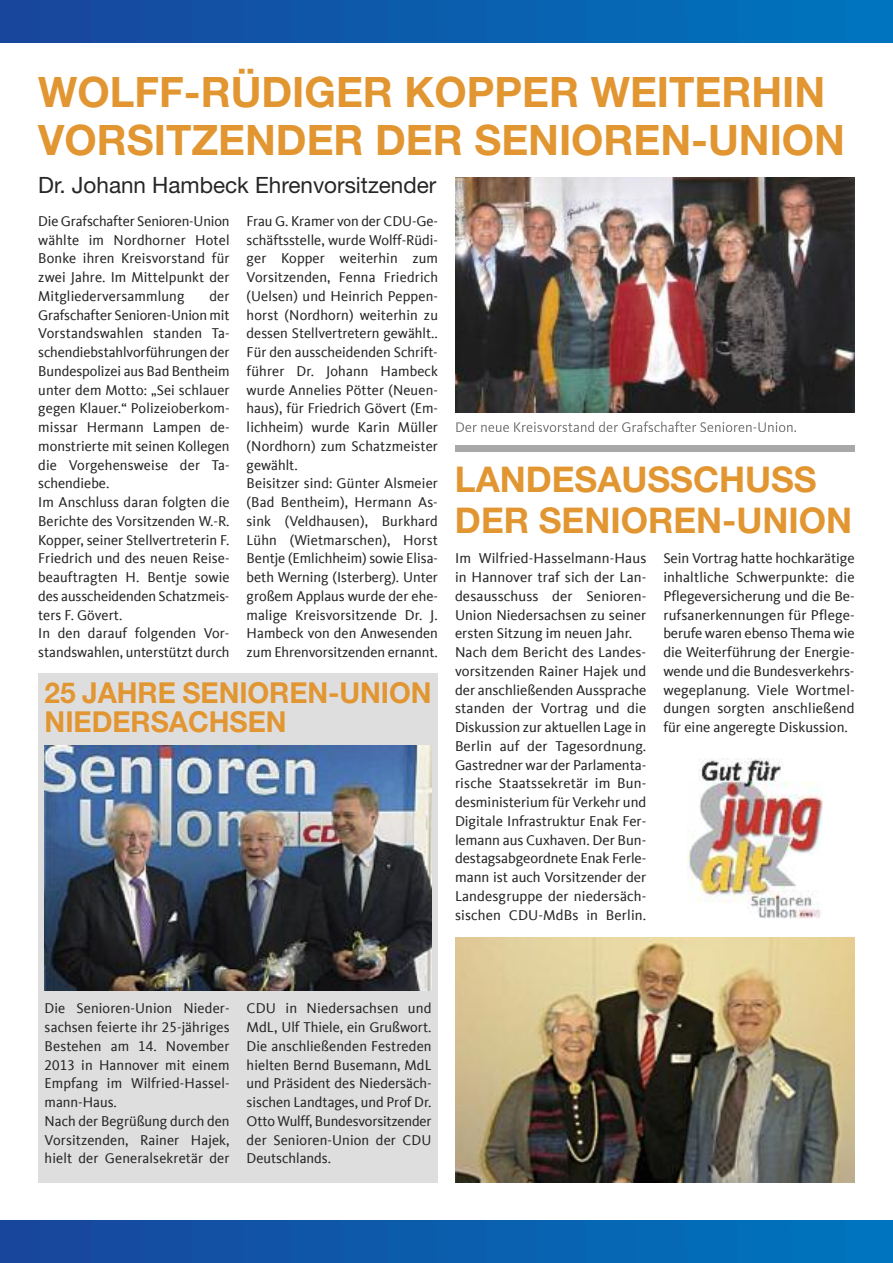
<style>
.page{position:relative;width:893px;height:1263px;background:#fff}
.page>*{position:absolute;margin:0;border:0;box-sizing:border-box;transform-origin:0 0}
.t1{font:700 42px/48px "Helvetica Neue";color:#e29632}
.t2{font:700 35.55px/40.8px "Helvetica Neue";color:#e29632}
.t3{font:700 28.8px/29.1px "Helvetica Neue";color:#e29632}
.t4{font:22.5px "Helvetica Neue";color:#272627}
.t5{font:14.7px/18.8px "CDU Kievit Tab";letter-spacing:.005em;color:#272627}
</style>
<div class="page">
<div style="left:38px;top:673px;width:400px;height:509px;background:#dfdedf"></div>
<div style="left:0;top:1220px;width:893px;height:43px;background:linear-gradient(to right,#19459c,#0076bf)"></div>
<div style="left:0;top:0;width:893px;height:43px;background:linear-gradient(to right,#19459c,#0076bf)"></div>
<img style="left:455px;top:177px;width:400px;height:236px">
<img style="left:45px;top:746px;width:387px;height:245px">
<svg style="left:456px;top:422px;width:49px;height:10px"></svg>
<img style="left:455px;top:937px;width:400px;height:245px">
<img style="left:687px;top:759px;width:135px;height:159px">
<div style="left:455px;top:445px;width:400px;height:6px;background:#a9a8a9"></div>
<h1 class="t1" style="left:38px;top:71px;width:808px">WOLFF-RÜDIGER KOPPER WEITERHIN<br>VORSITZENDER DER SENIOREN-UNION</h1>
<h3 class="t4" style="left:38px;top:177px;width:400px">Dr. Johann Hambeck Ehrenvorsitzender</h3>
<p class="t5" style="left:38px;top:212px;width:193px;text-align:justify">Die Grafschafter Senioren-Union wählte im Nordhorner Hotel Bonke ihren Kreisvorstand für zwei Jahre. Im Mittelpunkt der Mitgliederversammlung</p>
<p class="t5" style="left:247px;top:212px;width:193px">Frau G. Kramer von der CDU-Ge&shy;schäftsstelle, wurde Wolff-Rüdi&shy;ger Kopper weiterhin zum<br>Vorsitzenden, Fenna Friedrich (Uelsen) und Heinrich Peppen&shy;horst (Nordhorn) weiterhin zu dessen Stellvertretern gewählt..<br>Für den ausscheidenden Schrift&shy;führer Dr. Johann Hambeck wurde Annelies Pötter (Neuen&shy;haus), für Friedrich Gövert (Em&shy;lichheim) wurde Karin Müller (Nordhorn) zum Schatzmeister gewählt.<br>Beisitzer sind: Günter Alsmeier (Bad Bentheim), Hermann As&shy;sink (Veldhausen), Burkhard<br>Lühn (Wietmarschen), Horst<br>Bentje (Emlichheim) sowie Elisa&shy;beth Werning (Isterberg). Unter großem Applaus wurde der ehe&shy;malige Kreisvorsitzende Dr. J.<br>Hambeck von den Anwesenden zum Ehrenvorsitzenden ernannt.</p>
<p class="t5" style="left:38px;top:287px;width:193px;text-indent:171px">der<br>Grafschafter Senioren-Union mit<br>Vorstandswahlen standen Ta&shy;schendiebstahlvorführungen der<br>Bundespolizei aus Bad Bentheim unter dem Motto: „Sei schlauer gegen Klauer.“ Polizeioberkom&shy;missar Hermann Lampen de&shy;monstrierte mit seinen Kollegen die Vorgehensweise der Ta&shy;schendiebe.<br>Im Anschluss daran folgten die<br>Berichte des Vorsitzenden W.-R.<br>Kopper, seiner Stellvertreterin F.<br>Friedrich und des neuen Reise&shy;beauftragten H. Bentje sowie des ausscheidenden Schatzmeis&shy;ters F. Gövert.<br>In den darauf folgenden Vor&shy;standswahlen, unterstützt durch</p>
<h2 class="t2" style="left:455px;top:462px;width:399px">LANDESAUSSCHUSS<br>DER SENIOREN-UNION</h2>
<p class="t5" style="left:663px;top:549px;width:193px;text-align:justify">Sein Vortrag hatte hochkarätige inhaltliche Schwerpunkte: die Pflegeversicherung und die Be&shy;rufsanerkennungen für Pflege&shy;berufe waren ebenso Thema wie die Weiterführung der Energie&shy;wende und die Bundesverkehrs&shy;wegeplanung. Viele Wortmel&shy;dungen sorgten anschließend für eine angeregte Diskussion.</p>
<p class="t5" style="left:455px;top:549px;width:193px">Im Wilfried-Hasselmann-Haus in Hannover traf sich der Lan&shy;desausschuss der Senioren-<br>Union Niedersachsen zu seiner ersten Sitzung im neuen Jahr.<br>Nach dem Bericht des Landes&shy;vorsitzenden Rainer Hajek und der anschließenden Aussprache standen der Vortrag und die<br>Diskussion zur aktuellen Lage in<br>Berlin auf der Tagesordnung.<br>Gastredner war der Parlamenta&shy;rische Staatssekretär im Bun&shy;desministerium für Verkehr und<br>Digitale Infrastruktur Enak Fer&shy;lemann aus Cuxhaven. Der Bun&shy;destagsabgeordnete Enak Ferle&shy;mann ist auch Vorsitzender der<br>Landesgruppe der niedersäch&shy;sischen CDU-MdBs in Berlin.</p>
<h3 class="t3" style="left:45px;top:681px;width:388px">25 JAHRE SENIOREN-UNION<br>NIEDERSACHSEN</h3>
<p class="t5" style="left:45px;top:999px;width:186px">Die Senioren-Union Nieder&shy;sachsen feierte ihr 25-jähriges<br>Bestehen am 14. November<br>2013 in Hannover mit einem<br>Empfang im Wilfried-Hassel&shy;mann-Haus.<br>Nach der Begrüßung durch den<br>Vorsitzenden, Rainer Hajek, hielt der Generalsekretär der</p>
<p class="t5" style="left:247px;top:999px;width:186px;text-align:justify">CDU in Niedersachsen und MdL, Ulf Thiele, ein Grußwort.<br>Die anschließenden Festreden hielten Bernd Busemann, MdL und Präsident des Niedersäch&shy;sischen Landtages, und Prof Dr.<br>Otto Wulff, Bundesvorsitzender der Senioren-Union der CDU Deutschlands.</p>
</div>
